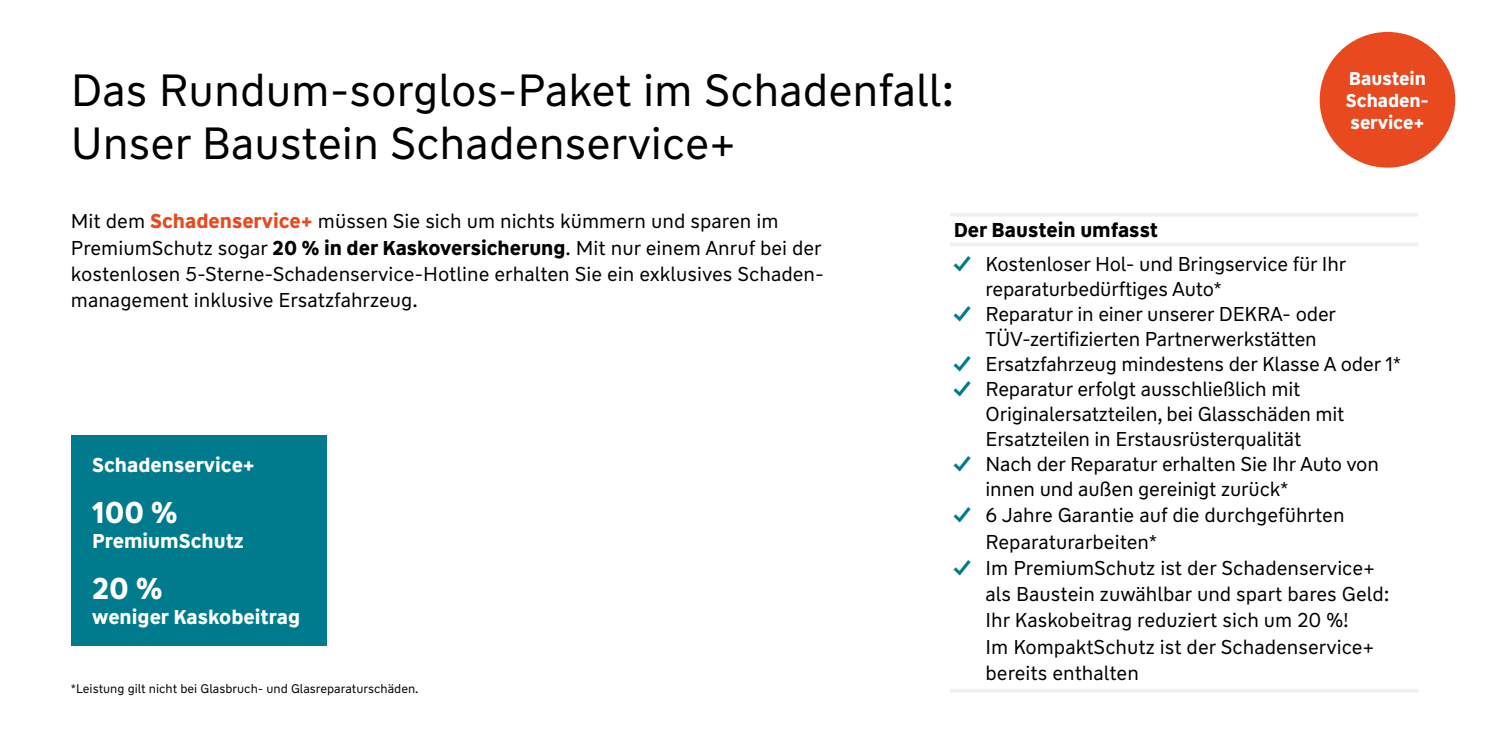
<style>
.page{position:relative;width:1489px;height:745px;background:#fff}
.page>*{position:absolute;margin:0;border:0;box-sizing:border-box;transform-origin:0 0}
.t1{font:45px/52.5px "WW Type";color:#000}
.t2{font:700 30px "WW Type";color:#fff}
.t3{font:20px/26.2px "WW Type";letter-spacing:-.01em;color:#000}
.t4{font:700 20px "WW Type";color:#fff}
.t5{font:700 20px "WW Type";color:#000}
.t6{font:700 18.5px/22px "WW Type";letter-spacing:-.005em;color:#fff}
.t7{font:12.5px "WW Type";color:#000}
.s1{font-weight:700;color:#e8491f}
.s2{font-weight:700}
.s3{font-weight:700;color:#007a8d}
</style>
<div class="page">
<div style="left:1319px;top:32px;width:136px;height:135px;background:#e8491f;border-radius:50%"></div>
<hr style="left:950px;top:213px;width:467px;height:3px;background:#f0f0f0">
<hr style="left:950px;top:242px;width:467px;height:4px;background:#f0f0f0">
<hr style="left:950px;top:688px;width:467px;height:4px;background:#f0f0f0">
<div style="left:71px;top:434px;width:255px;height:211px;background:#007a8d"></div>
<h1 class="t1" style="left:71px;top:64px;width:885px">Das Rundum-sorglos-Paket im Schadenfall:<br>Unser Baustein Schadenservice+</h1>
<p class="t6" style="left:1345px;top:67px;width:85px">Baustein<br>Schaden&shy;service+</p>
<p class="t3" style="left:71px;top:208px;width:754px">Mit dem <span class="s1">Schadenservice+</span> müssen Sie sich um nichts kümmern und sparen im PremiumSchutz sogar <span class="s2">20 % in der Kaskoversicherung</span>. Mit nur einem Anruf bei der kostenlosen 5-Sterne-Schadenservice-Hotline erhalten Sie ein exklusives Schaden&shy;management inklusive Ersatzfahrzeug.</p>
<p class="t4" style="left:92px;top:451px;width:164px">Schadenservice+</p>
<h2 class="t2" style="left:92px;top:492px;width:87px">100 %</h2>
<p class="t4" style="left:92px;top:527px;width:153px">PremiumSchutz</p>
<h2 class="t2" style="left:92px;top:568px;width:72px">20 %</h2>
<p class="t4" style="left:92px;top:603px;width:209px">weniger Kaskobeitrag</p>
<p class="t7" style="left:71px;top:680px;width:349px">*Leistung gilt nicht bei Glasbruch- und Glasreparaturschäden.</p>
<p class="t5" style="left:953px;top:217px;width:206px">Der Baustein umfasst</p>
<p class="t3" style="left:985px;top:251px;width:362px;line-height:25px;text-indent:-32px"><span class="s3">✓</span> Kostenloser Hol- und Bringservice für Ihr reparaturbedürftiges Auto*</p>
<p class="t3" style="left:985px;top:301px;width:352px;line-height:25px;text-indent:-32px"><span class="s3">✓</span> Reparatur in einer unserer DEKRA- oder<br>TÜV-zertifizierten Partnerwerkstätten</p>
<p class="t3" style="left:953px;top:351px;width:449px"><span class="s3">✓</span> Ersatzfahrzeug mindestens der Klasse A oder 1*</p>
<p class="t3" style="left:985px;top:376px;width:360px;line-height:25px;text-indent:-32px"><span class="s3">✓</span> Reparatur erfolgt ausschließlich mit<br>Originalersatzteilen, bei Glasschäden mit<br>Ersatzteilen in Erstausrüsterqualität</p>
<p class="t3" style="left:985px;top:451px;width:395px;line-height:25px;text-indent:-32px"><span class="s3">✓</span> Nach der Reparatur erhalten Sie Ihr Auto von innen und außen gereinigt zurück*</p>
<p class="t3" style="left:985px;top:502px;width:360px;text-indent:-32px"><span class="s3">✓</span> 6 Jahre Garantie auf die durchgeführten<br>Reparaturarbeiten*</p>
<p class="t3" style="left:985px;top:554px;width:405px;text-indent:-32px"><span class="s3">✓</span> Im PremiumSchutz ist der Schadenservice+ als Baustein zuwählbar und spart bares Geld:<br>Ihr Kaskobeitrag reduziert sich um 20 %!<br>Im KompaktSchutz ist der Schadenservice+ bereits enthalten</p>
</div>
